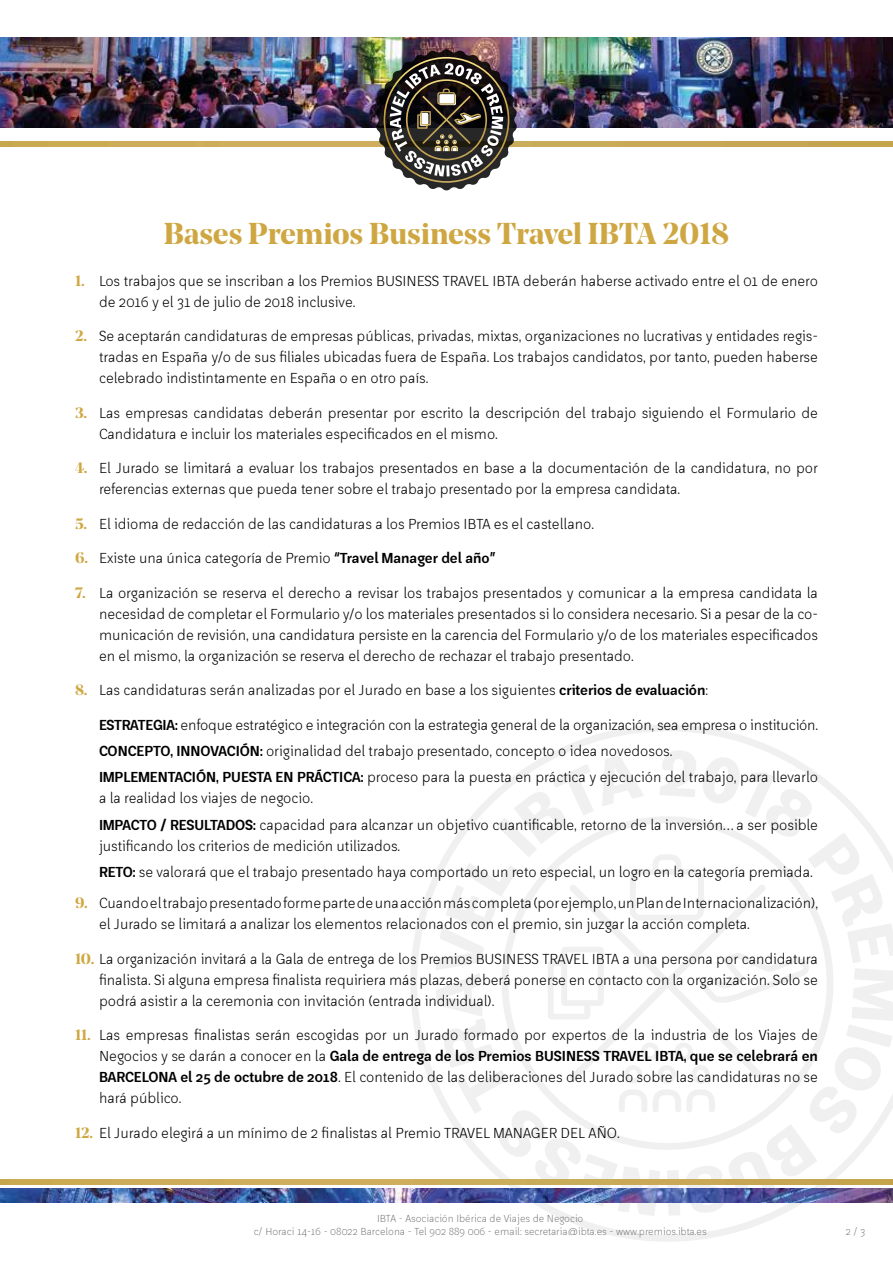
<style>
.page{position:relative;width:893px;height:1263px;background:#fff}
.page>*{position:absolute;margin:0;border:0;box-sizing:border-box;transform-origin:0 0}
.t1{font:700 30px "Noe Display";color:#cfa742}
.t2{font:15px/21px "Platz Grotesk";color:#000}
.t3{font:10.5px/13.5px "Platz Grotesk";color:#646363;text-align:center}
.s1{font-family:"Noe Display";font-weight:700;color:#cfa742}
.s2{font-weight:700}
</style>
<div class="page">
<svg style="left:410px;top:725px;width:483px;height:517px"></svg>
<img style="left:0;top:38px;width:893px;height:90px">
<img style="left:0;top:141px;width:893px;height:5px">
<img style="left:376px;top:49px;width:141px;height:142px">
<img style="left:0;top:1189px;width:893px;height:13px">
<img style="left:0;top:1180px;width:893px;height:4px">
<h1 class="t1" style="left:164px;top:214px;width:566px">Bases Premios Business Travel IBTA 2018</h1>
<p class="t2" style="left:99px;top:270px;width:720px;text-indent:-24px"><span class="s1">1.</span> Los trabajos que se inscriban a los Premios BUSINESS TRAVEL IBTA deberán haberse activado entre el 01 de enero de 2016 y el 31 de julio de 2018 inclusive.</p>
<p class="t2" style="left:99px;top:326px;width:720px;text-align:justify;text-indent:-24px"><span class="s1">2.</span> Se aceptarán candidaturas de empresas públicas, privadas, mixtas, organizaciones no lucrativas y entidades regis&shy;tradas en España y/o de sus filiales ubicadas fuera de España. Los trabajos candidatos, por tanto, pueden haberse celebrado indistintamente en España o en otro país.</p>
<p class="t2" style="left:99px;top:402px;width:720px;text-indent:-24px"><span class="s1">3.</span> Las empresas candidatas deberán presentar por escrito la descripción del trabajo siguiendo el Formulario de<br>Candidatura e incluir los materiales especificados en el mismo.</p>
<p class="t2" style="left:99px;top:458px;width:720px;text-indent:-24px"><span class="s1">4.</span> El Jurado se limitará a evaluar los trabajos presentados en base a la documentación de la candidatura, no por referencias externas que pueda tener sobre el trabajo presentado por la empresa candidata.</p>
<p class="t2" style="left:75px;top:513px;width:521px"><span class="s1">5.</span> El idioma de redacción de las candidaturas a los Premios IBTA es el castellano.</p>
<p class="t2" style="left:75px;top:548px;width:422px"><span class="s1">6.</span> Existe una única categoría de Premio <span class="s2">“Travel Manager del año”</span></p>
<p class="t2" style="left:99px;top:582px;width:720px;text-align:justify;text-indent:-24px"><span class="s1">7.</span> La organización se reserva el derecho a revisar los trabajos presentados y comunicar a la empresa candidata la necesidad de completar el Formulario y/o los materiales presentados si lo considera necesario. Si a pesar de la co&shy;municación de revisión, una candidatura persiste en la carencia del Formulario y/o de los materiales especificados en el mismo, la organización se reserva el derecho de rechazar el trabajo presentado.</p>
<p class="t2" style="left:75px;top:680px;width:635px"><span class="s1">8.</span> Las candidaturas serán analizadas por el Jurado en base a los siguientes <span class="s2">criterios de evaluación</span>:</p>
<p class="t2" style="left:99px;top:712px;width:721px;line-height:26.2px"><span class="s2">ESTRATEGIA:</span> enfoque estratégico e integración con la estrategia general de la organización, sea empresa o institución.<br><span class="s2">CONCEPTO, INNOVACIÓN:</span> originalidad del trabajo presentado, concepto o idea novedosos.<br><span class="s2">IMPLEMENTACIÓN, PUESTA EN PRÁCTICA:</span> proceso para la puesta en práctica y ejecución del trabajo, para llevarlo</p>
<p class="t2" style="left:99px;top:785px;width:720px;line-height:26.2px">a la realidad los viajes de negocio.<br><span class="s2">IMPACTO / RESULTADOS:</span> capacidad para alcanzar un objetivo cuantificable, retorno de la inversión… a ser posible</p>
<p class="t2" style="left:99px;top:833px;width:715px;line-height:26.2px">justificando los criterios de medición utilizados.<br><span class="s2">RETO:</span> se valorará que el trabajo presentado haya comportado un reto especial, un logro en la categoría premiada.</p>
<p class="t2" style="left:99px;top:893px;width:721px;text-indent:-24px"><span class="s1">9.</span> Cuando el trabajo presentado forme parte de una acción más completa (por ejemplo, un Plan de Internacionalización), el Jurado se limitará a analizar los elementos relacionados con el premio, sin juzgar la acción completa.</p>
<p class="t2" style="left:99px;top:948px;width:720px;text-align:justify;text-indent:-24px"><span class="s1">10.</span> La organización invitará a la Gala de entrega de los Premios BUSINESS TRAVEL IBTA a una persona por candidatura finalista. Si alguna empresa finalista requiriera más plazas, deberá ponerse en contacto con la organización. Solo se podrá asistir a la ceremonia con invitación (entrada individual).</p>
<p class="t2" style="left:99px;top:1025px;width:720px;text-align:justify;text-indent:-24px"><span class="s1">11.</span> Las empresas finalistas serán escogidas por un Jurado formado por expertos de la industria de los Viajes de Negocios y se darán a conocer en la <span class="s2">Gala de entrega de los Premios BUSINESS TRAVEL IBTA, que se celebrará en BARCELONA el 25 de octubre de 2018</span>. El contenido de las deliberaciones del Jurado sobre las candidaturas no se hará público.</p>
<p class="t2" style="left:75px;top:1122px;width:546px"><span class="s1">12.</span> El Jurado elegirá a un mínimo de 2 finalistas al Premio TRAVEL MANAGER DEL AÑO.</p>
<p class="t3" style="left:254px;top:1211px;width:455px">IBTA - Asociación Ibérica de Viajes de Negocio<br>c/ Horaci 14-16 - 08022 Barcelona - Tel 902 889 006 - email: secretaria@ibta.es - www.premios.ibta.es</p>
<p class="t3" style="left:846px;top:1225px;width:21px">2 / 3</p>
</div>
